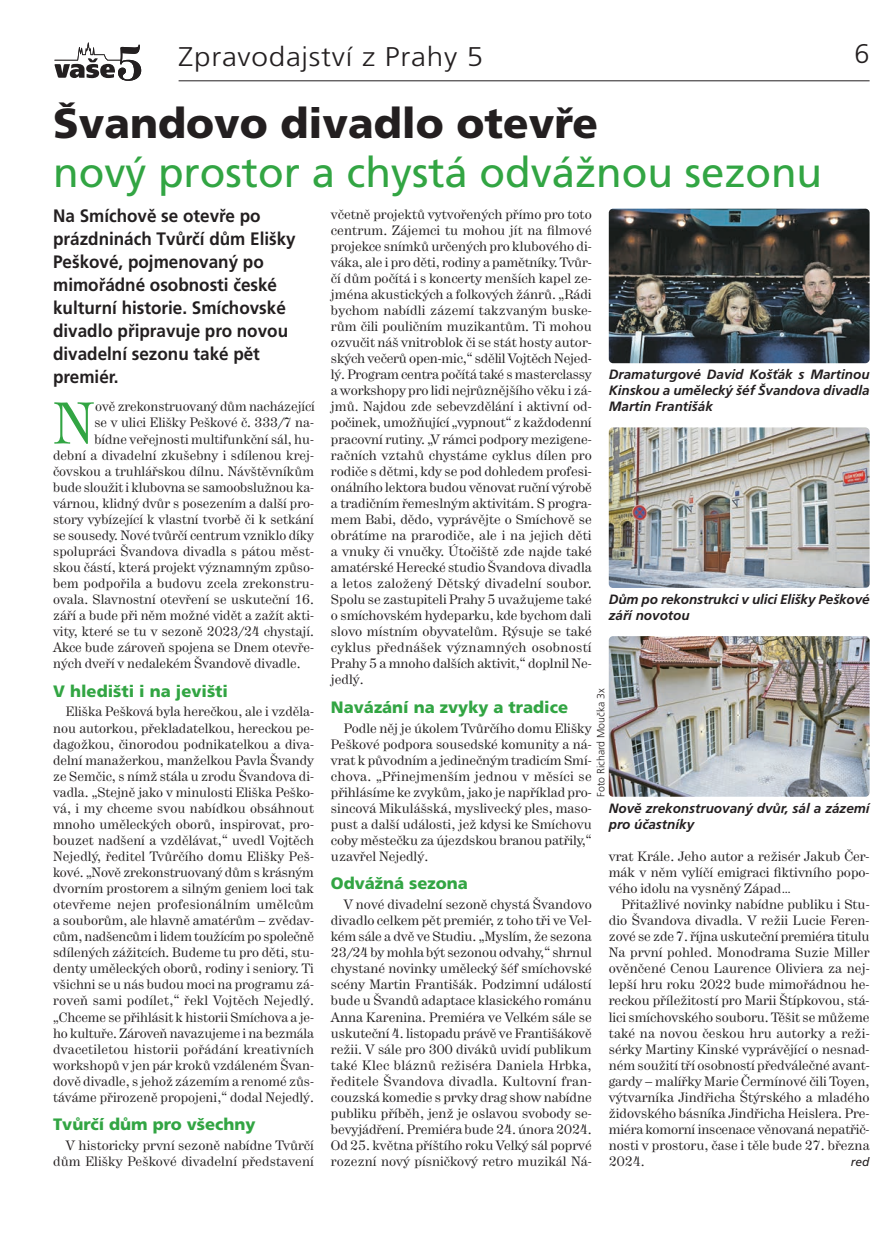
<style>
.page{position:relative;width:893px;height:1242px;background:#fff}
.page>*{position:absolute;margin:0;border:0;box-sizing:border-box;transform-origin:0 0}
.t1{font:58.5px "Hercules";color:#32a543}
.t2{font:42px "Frutiger CE";color:#32a543}
.t3{font:900 42px "Frutiger CE";color:#231f20}
.t4{font:300 27px "Frutiger CE";letter-spacing:.025em;color:#231f20;scale:1.1 1}
.t5{font:300 27px "Frutiger CE";letter-spacing:.025em;color:#231f20}
.t6{font:700 18px/23px "Frutiger CE";color:#231f20;scale:.95 1}
.t7{font:900 16.5px "Frutiger CE";color:#32a543}
.t8{font:13.5px/16px "Hercules";color:#231f20;text-align:justify}
.t9{font:italic 700 13.5px/16px "Frutiger CE";color:#231f20}
.t10{font:italic 12px "Frutiger CE";color:#231f20}
.t11{font:300 10.5px "Frutiger CE";color:#231f20}
</style>
<div class="page">
<hr style="left:179px;top:80px;width:691px;height:1px;background:#231f20">
<svg style="left:54px;top:43px;width:87px;height:38px"></svg>
<img style="left:609px;top:209px;width:261px;height:154px;border-radius:4px">
<img style="left:609px;top:427px;width:261px;height:161px;border-radius:4px">
<img style="left:609px;top:636px;width:261px;height:160px;border-radius:4px">
<h3 class="t4" style="left:179px;top:46px;width:279px">Zpravodajství z Prahy 5</h3>
<h3 class="t5" style="left:855px;top:43px;width:17px">6</h3>
<h2 class="t3" style="left:53px;top:106px;width:546px">Švandovo divadlo otevře</h2>
<h2 class="t2" style="left:53px;top:155px;width:771px">nový prostor a chystá odvážnou sezonu</h2>
<p class="t8" style="left:331px;top:207px;width:262px">včetně projektů vytvořených přímo pro toto centrum. Zájemci tu mohou jít na filmové projekce snímků určených pro klubového di&shy;váka, ale i pro děti, rodiny a pamětníky. Tvůr - čí dům počítá i s koncerty menších kapel ze&shy;jména akustických a folkových žánrů. „Rádi bychom nabídli zázemí takzvaným buske&shy;rům čili pouličním muzikantům. Ti mohou ozvučit náš vnitroblok či se stát hosty autor&shy;ských večerů open-mic,“ sdělil Vojtěch Nejed - lý. Program centra počítá také s mas terclassy a workshopy pro lidi nejrůznějšího věku i zá&shy;jmů. Najdou zde sebevzdělání i aktiv ní od&shy;počinek, umožňující „vypnout“ z každodenní pracovní rutiny. „V rámci podpory mezigene&shy;račních vztahů chystáme cyklus dílen pro rodiče s dětmi, kdy se pod dohledem profesi&shy;onálního lektora budou věnovat ruční výrobě a tradičním řemeslným aktivitám. S progra&shy;mem Babi, dě do, vyprávějte o Smíchově se obrátíme na prarodiče, ale i na jejich děti a vnuky či vnučky. Útočiště zde najde také amatérské Herecké studio Švandova divadla a letos založený Dětský divadelní soubor.<br>Spolu se zastupiteli Pra hy 5 uvažujeme také o smíchovském hydeparku, kde bychom dali slovo místním obyvatelům. Rýsuje se také cyklus přednášek významných osobností Prahy 5 a mnoho dalších aktivit,“ doplnil Ne&shy;jedlý.</p>
<p class="t7" style="left:331px;top:700px;width:239px">Navázání na zvyky a tradice</p>
<p class="t8" style="left:331px;top:721px;width:262px;text-indent:13px">Podle něj je úkolem Tvůrčího domu Elišky Peškové podpora sousedské komunity a ná&shy;vrat k původním a jedinečným tradicím Smí&shy;chova. „Přinejmenším jednou v měsíci se přihlá síme ke zvykům, jako je například pro&shy;sincová Mikulášská, myslivecký ples, maso&shy;pust a další události, jež kdysi ke Smíchovu coby městečku za újezdskou branou patřily,“ uzavřel Nejedlý.</p>
<p class="t7" style="left:331px;top:877px;width:138px">Odvážná sezona</p>
<p class="t8" style="left:331px;top:897px;width:262px;text-indent:13px">V nové divadelní sezoně chys tá Švandovo divadlo celkem pět premiér, z toho tři ve Vel&shy;kém sále a dvě ve Studiu. „Myslím, že sezona 23/24 by mohla být sezonou odvahy,“ shrnul chystané novinky umělecký šéf smíchovské scény Martin Františák. Podzimní událostí bude u Švan dů adaptace klasického románu Anna Karenina. Premiéra ve Velkém sále se uskuteční 4. listopadu právě ve Františákově režii. V sále pro 300 diváků uvidí publikum také Klec bláznů režiséra Daniela Hrbka, ředi tele Švandova divadla. Kultovní fran&shy;couzská komedie s prvky drag show nabídne publiku příběh, jenž je oslavou svobody se&shy;bevyjádření. Premiéra bude 24. úno ra 2024.<br>Od 25. května příštího roku Velký sál poprvé rozezní nový písničkový retro muzikál Ná-</p>
<h3 class="t6" style="left:53px;top:206px;width:257px">Na Smíchově se otevře po prázdninách Tvůrčí dům Elišky<br>Peškové, pojmenovaný po mimořádné osobnosti české kulturní historie. Smíchovské divadlo připravuje pro novou divadelní sezonu také pět premiér.</h3>
<h1 class="t1" style="left:53px;top:402px;width:43px">N</h1>
<p class="t8" style="left:95px;top:400px;width:221px">ově zrekonstruovaný dům nacházející</p>
<p class="t9" style="left:609px;top:367px;width:262px;text-align:justify">Dramaturgové David Košťák s Martinou Kinskou a umělecký šéf Švandova divadla Martin Františák</p>
<p class="t8" style="left:94px;top:416px;width:221px">se v ulici Elišky Peškové č. 333/7 na-</p>
<p class="t8" style="left:94px;top:432px;width:221px">bídne veřejnosti multifunkční sál, hu-</p>
<p class="t8" style="left:53px;top:448px;width:262px">dební a divadelní zkušebny i sdílenou krej-</p>
<p class="t8" style="left:53px;top:464px;width:262px">čovskou a truhlářskou dílnu. Návštěvníkům</p>
<p class="t8" style="left:53px;top:480px;width:262px">bude sloužit i klubovna se samoobslužnou ka-</p>
<p class="t8" style="left:53px;top:496px;width:262px">várnou, klid ný dvůr s posezením a další pro-</p>
<p class="t8" style="left:53px;top:512px;width:262px">story vybízející k vlastní tvorbě či k set kání</p>
<p class="t8" style="left:53px;top:528px;width:262px">se sousedy. Nové tvůrčí centrum vzniklo díky</p>
<p class="t8" style="left:53px;top:544px;width:262px">spolupráci Švandova divadla s pátou měst-</p>
<p class="t8" style="left:53px;top:560px;width:262px">skou částí, která projekt významným způso-</p>
<p class="t8" style="left:53px;top:576px;width:262px">bem podpořila a budovu zcela zrekonstru-</p>
<p class="t8" style="left:53px;top:592px;width:262px">ovala. Slavnostní otevření se uskuteční 16.</p>
<p class="t8" style="left:53px;top:608px;width:262px">září a bude při něm možné vidět a zažít akti-</p>
<p class="t8" style="left:53px;top:624px;width:262px">vity, které se tu v sezoně 2023/24 chysta jí.</p>
<p class="t8" style="left:53px;top:640px;width:262px">Akce bude zároveň spojena se Dnem otevře -</p>
<p class="t8" style="left:53px;top:656px;width:249px">ných dveří v nedalekém Švandově divad le.</p>
<p class="t7" style="left:53px;top:684px;width:176px">V hledišti i na jevišti</p>
<p class="t8" style="left:53px;top:705px;width:262px;text-indent:13px">Eliška Pešková byla herečkou, ale i vzděla&shy;nou autorkou, překladatelkou, hereckou pe&shy;dagožkou, činorodou podnikatelkou a diva&shy;delní manažerkou, manželkou Pavla Švan dy ze Semčic, s nímž stála u zrodu Švandova di&shy;vadla. „Stejně jako v minulosti Eliška Peško - vá, i my chceme svou nabídkou obsáhnout mno ho uměleckých oborů, inspirovat, pro&shy;bouzet nadšení a vzdělávat,“ uvedl Vojtěch Ne jedlý, ředitel Tvůrčího domu Elišky Peš - kové. „Nově zrekonstruovaný dům s krás ným dvorním prostorem a silným geniem loci tak otevře me nejen profesionálním uměl cům a souborům, ale hlav ně ama térům – zvědav&shy;cům, nadšencům i lidem toužícím po společně sdílených zážitcích. Budeme tu pro děti, stu&shy;denty uměleckých oborů, rodiny i se niory. Ti všichni se u nás budou moci na programu zá&shy;roveň sami podílet,“ řekl Vojtěch Nejedlý. „Chceme se přihlásit k historii Smíchova a je - ho kultuře. Zároveň navazujeme i na bezmála dva cetiletou historii pořádání kreativních workshopů v jen pár kroků vzdáleném Švan&shy;dově divadle, s jehož zázemím a renomé zůs&shy;táváme přirozeně propojeni,“ dodal Nejedlý.</p>
<p class="t7" style="left:53px;top:1118px;width:204px">Tvůrčí dům pro všechny</p>
<p class="t8" style="left:53px;top:1138px;width:262px;text-align:right">V historicky první sezoně nabídne Tvůrčí dům Elišky Peškové divadelní představení</p>
<p class="t9" style="left:609px;top:592px;width:262px">Dům po rekonstrukci v ulici Elišky Peškové září novotou</p>
<p class="t11" style="left:597px;top:796px;width:110px;rotate:-90deg">Foto Richard Moučka 3x</p>
<p class="t9" style="left:609px;top:801px;width:262px">Nově zrekonstruovaný dvůr, sál a zázemí pro účastníky</p>
<p class="t8" style="left:609px;top:849px;width:262px">vrat Krále. Jeho autor a režisér Jakub Čer&shy;mák v něm vylíčí emigraci fiktivního popo&shy;vého ido lu na vysněný Západ…</p>
<p class="t8" style="left:609px;top:897px;width:262px;text-indent:13px">Přitažlivé novinky nabídne publiku i Stu&shy;dio Švandova divadla. V režii Lucie Feren&shy;zové se zde 7. října uskuteční premiéra titulu Na první pohled. Monodrama Suzie Miller ověnčené Cenou Laurence Oliviera za nej&shy;lepší hru roku 2022 bude mimořádnou he&shy;reckou příležitostí pro Marii Štípkovou, stá&shy;lici smíchovského souboru. Těšit se můžeme také na novou českou hru autorky a reži&shy;sérky Martiny Kinské vyprávějící o nesnad&shy;ném soužití tří osobností předválečné avant - gar dy – malířky Marie Čermínové čili Toyen, výtvarníka Jindřicha Štýrského a mladého židovského básníka Jindřicha Heislera. Pre&shy;miéra komorní inscenace věnovaná nepatřič&shy;nosti v prostoru, čase i těle bude 27. března 2024.</p>
<p class="t10" style="left:851px;top:1156px;width:20px">red</p>
</div>
